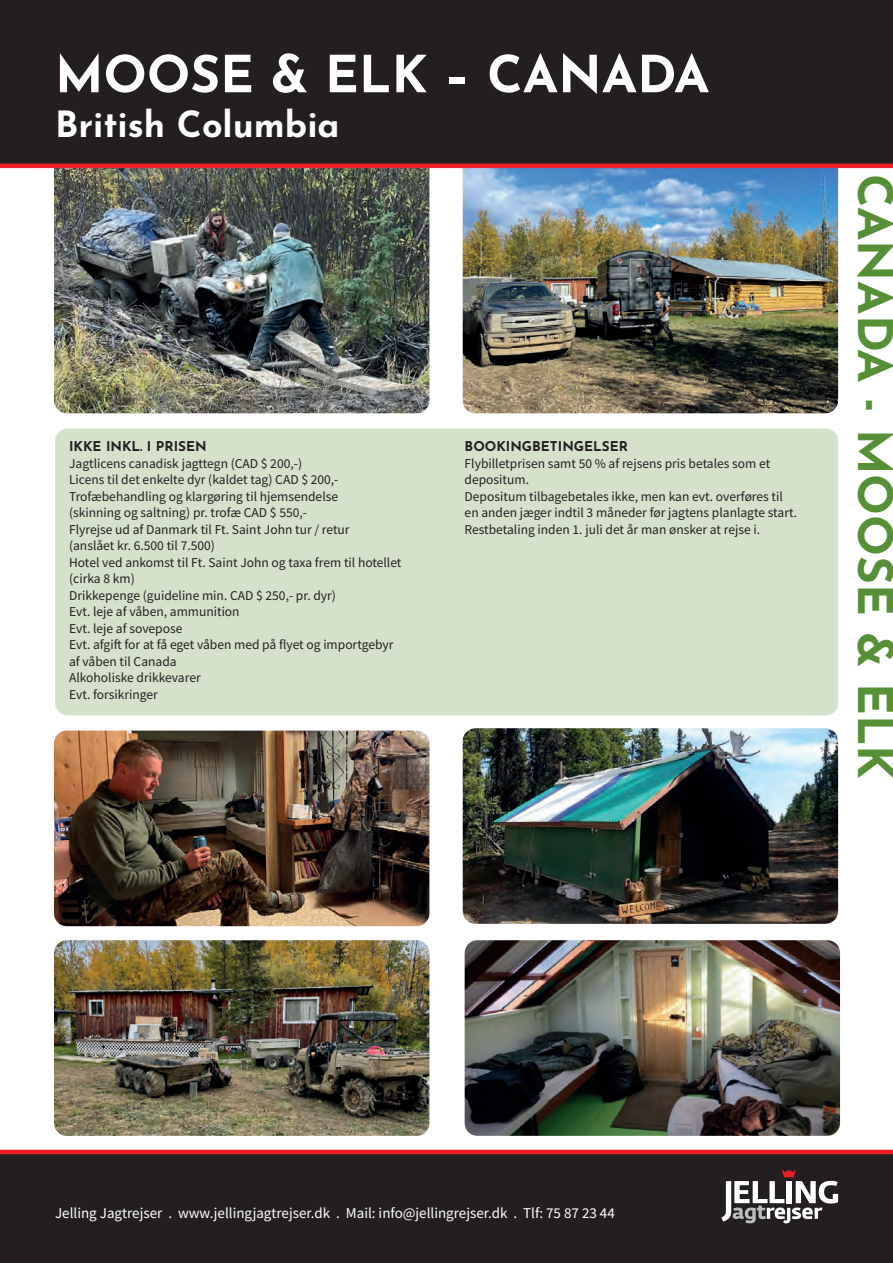
<style>
.page{position:relative;width:893px;height:1263px;background:#fff}
.page>*{position:absolute;margin:0;border:0;box-sizing:border-box;transform-origin:0 0}
.t1{font:700 51px "Josefin Sans";color:#fff}
.t2{font:700 48px "Josefin Sans";color:#568f36}
.t3{font:700 36px "Josefin Sans";color:#fff}
.t4{font:15px "Source Sans Pro";color:#fff}
.t5{font:13.5px/16.5px "Source Sans Pro";color:#231f20}
.t6{font:700 13.5px "Josefin Sans";color:#231f20}
</style>
<div class="page">
<div style="left:55px;top:428px;width:783px;height:287px;background:#d5e1cb;border-radius:13px"></div>
<img style="left:54px;top:168px;width:375px;height:245px">
<img style="left:54px;top:940px;width:375px;height:196px">
<img style="left:465px;top:940px;width:375px;height:196px">
<img style="left:463px;top:168px;width:375px;height:245px">
<img style="left:54px;top:730px;width:375px;height:196px">
<img style="left:463px;top:728px;width:375px;height:196px">
<div style="left:0;top:0;width:893px;height:168px;background:#231f20"></div>
<div style="left:0;top:1150px;width:893px;height:113px;background:#231f20"></div>
<svg style="left:721px;top:1169px;width:117px;height:54px"></svg>
<h1 class="t1" style="left:55px;top:36px;width:656px">MOOSE &amp; ELK – CANADA</h1>
<h3 class="t3" style="left:55px;top:98px;width:286px">British Columbia</h3>
<p class="t6" style="left:69px;top:436px;width:139px">IKKE INKL. I PRISEN</p>
<p class="t5" style="left:69px;top:455px;width:334px">Jagtlicens canadisk jagttegn (CAD $ 200,-)<br>Licens til det enkelte dyr (kaldet tag) CAD $ 200,- Trofæbehandling og klargøring til hjemsendelse<br>(skinning og saltning) pr. trofæ CAD $ 550,-<br>Flyrejse ud af Danmark til Ft. Saint John tur / retur<br>(anslået kr. 6.500 til 7.500)<br>Hotel ved ankomst til Ft. Saint John og taxa frem til hotellet (cirka 8 km)<br>Drikkepenge (guideline min. CAD $ 250,- pr. dyr)<br>Evt. leje af våben, ammunition<br>Evt. leje af sovepose<br>Evt. afgift for at få eget våben med på flyet og importgebyr af våben til Canada<br>Alkoholiske drikkevarer<br>Evt. forsikringer</p>
<p class="t6" style="left:465px;top:436px;width:165px">BOOKINGBETINGELSER</p>
<p class="t5" style="left:465px;top:455px;width:334px">Flybilletprisen samt 50 % af rejsens pris betales som et depositum.<br>Depositum tilbagebetales ikke, men kan evt. overføres til en anden jæger indtil 3 måneder før jagtens planlagte start.<br>Restbetaling inden 1. juli det år man ønsker at rejse i.</p>
<h2 class="t2" style="left:911px;top:174px;width:607px;rotate:90deg">CANADA - MOOSE &amp; ELK</h2>
<p class="t4" style="left:55px;top:1203px;width:561px">Jelling Jagtrejser . www.jellingjagtrejser.dk . Mail: info@jellingrejser.dk . Tlf: 75 87 23 44</p>
</div>
